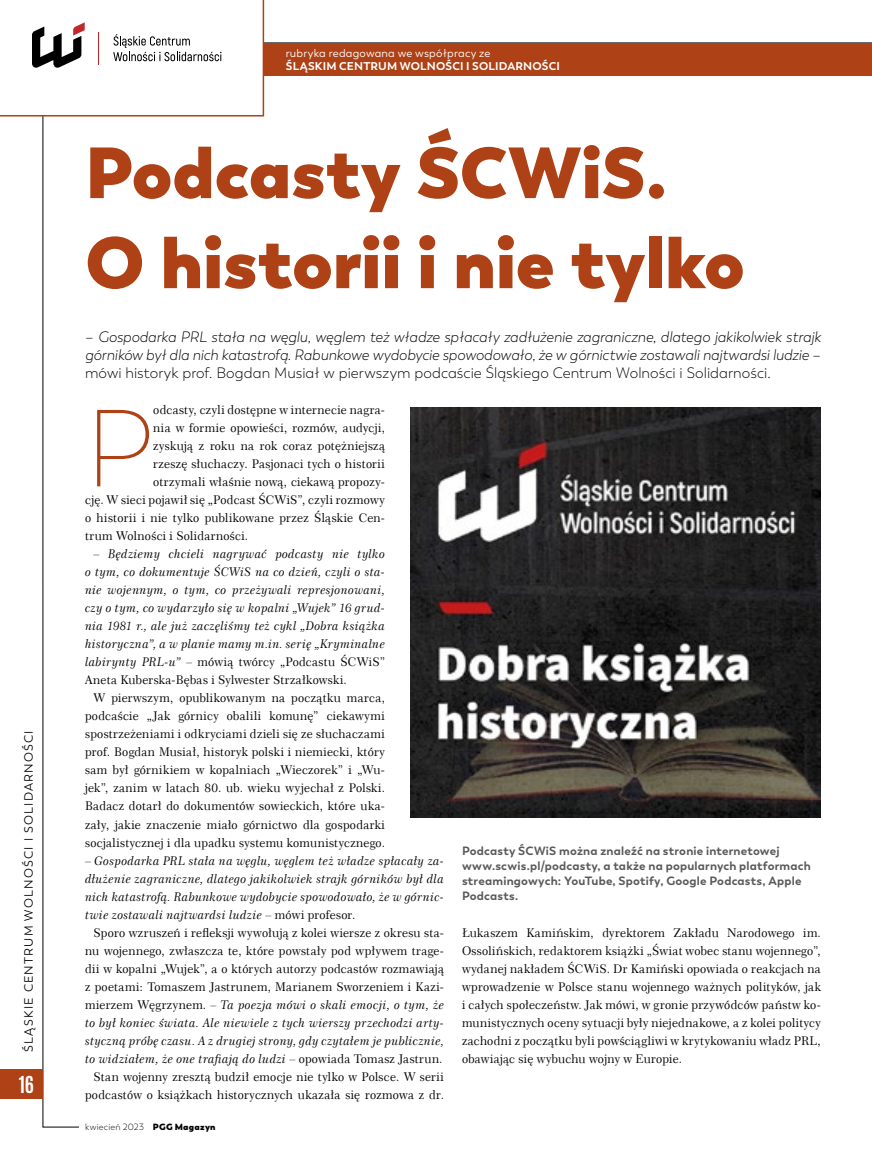
<style>
.page{position:relative;width:872px;height:1170px;background:#fff}
.page>*{position:absolute;margin:0;border:0;box-sizing:border-box;transform-origin:0 0}
.t1{font:200 108.6px "Trenda";color:#ae4216}
.t2{font:800 72px/90px "Trenda";letter-spacing:-.005em;color:#ae4216}
.t3{font:700 19.5px "Antonio";color:#fff}
.t4{font:italic 300 15px/18px "Trenda";color:#000;text-align:justify}
.t5{font:12px/18px "Century 751 EU";letter-spacing:.02em;color:#000;text-align:justify}
.t6{font:italic 12px/18px "Century 751 EU";letter-spacing:.015em;color:#000;text-align:justify}
.t7{font:700 12px/15px "Trenda";letter-spacing:.02em;color:#58595b}
.t8{font:12px "Trenda";letter-spacing:.1em;color:#000}
.t9{font:700 11.25px "Trenda";letter-spacing:.015em;color:#fff}
.t10{font:11.25px "Trenda";letter-spacing:.02em;color:#fff}
.t11{font:300 9px "Trenda";letter-spacing:.02em;color:#000}
.s1{font-style:normal}
.s2{font-style:italic}
.s3{font-weight:800}
</style>
<div class="page">
<img style="left:410px;top:407px;width:411px;height:410px">
<div style="left:0;top:1069px;width:43px;height:29px;background:#ae4216"></div>
<div style="left:43px;top:43px;width:829px;height:33px;background:#ae4216"></div>
<svg style="left:0;top:0;width:264px;height:116px"></svg>
<p class="t8" style="left:22px;top:1052px;width:323px;rotate:-90deg">ŚLĄSKIE CENTRUM WOLNOŚCI I SOLIDARNOŚCI</p>
<h3 class="t3" style="left:19px;top:1069px;width:17px">16</h3>
<p class="t10" style="left:286px;top:46px;width:206px">rubryka redagowana we współpracy ze</p>
<p class="t9" style="left:286px;top:59px;width:276px">ŚLĄSKIM CENTRUM WOLNOŚCI I SOLIDARNOŚCI</p>
<h2 class="t2" style="left:85px;top:128px;width:661px">Podcasty ŚCWiS.<br>O historii i nie tylko</h2>
<p class="t4" style="left:85px;top:328px;width:737px"><span class="s1">–</span> Gospodarka PRL stała na węglu, węglem też władze spłacały zadłużenie zagraniczne, dlatego jakikolwiek strajk górników był dla nich katastrofą. Rabunkowe wydobycie spowodowało, że w górnictwie zostawali najtwardsi ludzie <span class="s1">– mówi historyk prof. Bogdan Musiał w pierwszym podcaście Śląskiego Centrum Wolności i Solidarności.</span></p>
<h1 class="t1" style="left:85px;top:387px;width:70px">P</h1>
<p class="t5" style="left:153px;top:401px;width:233px">odcasty, czyli dostępne w internecie nagra-</p>
<p class="t5" style="left:153px;top:419px;width:233px">nia w formie opowieści, rozmów, audycji,</p>
<p class="t5" style="left:153px;top:437px;width:233px">zyskują z roku na rok coraz potężniejszą</p>
<p class="t5" style="left:153px;top:455px;width:233px">rzeszę słuchaczy. Pasjonaci tych o historii</p>
<p class="t5" style="left:153px;top:473px;width:233px">otrzymali właśnie nową, ciekawą propozy-</p>
<p class="t5" style="left:85px;top:491px;width:301px">cję. W sieci pojawił się „Podcast ŚCWiS”, czyli rozmowy</p>
<p class="t5" style="left:85px;top:509px;width:301px">o historii i nie tylko publikowane przez Śląskie Cen-</p>
<p class="t5" style="left:85px;top:527px;width:165px">trum Wolności i Solidarności.</p>
<p class="t6" style="left:85px;top:545px;width:301px;text-indent:8px"><span class="s1">–</span> Będziemy chcieli nagrywać podcasty nie tylko o tym, co dokumentuje ŚCWiS na co dzień, czyli o sta&shy;nie wojennym, o tym, co przeżywali represjonowani, czy o tym, co wydarzyło się w kopalni „Wujek” 16 grud&shy;nia 1981 r., ale już zaczęliśmy też cykl „Dobra książka historyczna”, a w planie mamy m.in. serię „Kryminalne labirynty PRL-u” <span class="s1">– mówią twórcy „Podcastu ŚCWiS” Aneta Kuberska-Bębas i Sylwester Strzałkowski.</span></p>
<p class="t5" style="left:85px;top:689px;width:301px;text-indent:9px">W pierwszym, opublikowanym na początku marca, podcaście „Jak górnicy obalili komunę” ciekawymi spostrzeżeniami i odkryciami dzieli się ze słuchaczami prof. Bogdan Musiał, historyk polski i niemiecki, który sam był górnikiem w kopalniach „Wieczorek” i „Wu&shy;jek”, zanim w latach 80. ub. wieku wyjechał z Polski.<br>Badacz dotarł do dokumentów sowieckich, które uka&shy;zały, jakie znaczenie miało górnictwo dla gospodarki socjalistycznej i dla upadku systemu komunistycznego.</p>
<p class="t6" style="left:85px;top:851px;width:360px"><span class="s1">–</span> Gospodarka PRL stała na węglu, węglem też władze spłacały za&shy;dłużenie zagraniczne, dlatego jakikolwiek strajk górników był dla nich katastrofą. Rabunkowe wydobycie spowodowało, że w górnic&shy;twie zostawali najtwardsi ludzie <span class="s1">– mówi profesor.</span></p>
<p class="t5" style="left:85px;top:923px;width:360px;text-align:right">Sporo wzruszeń i refleksji wywołują z kolei wiersze z okresu sta&shy;nu wojennego, zwłaszcza te, które powstały pod wpływem trage&shy;dii w kopalni „Wujek”, a o których autorzy podcastów rozmawiają z poetami: Tomaszem Jastrunem, Marianem Sworzeniem i Kazi&shy;mierzem Węgrzynem. – <span class="s2">Ta poezja mówi o skali emocji, o tym, że to był koniec świata. Ale niewiele z tych wierszy przechodzi arty&shy;styczną próbę czasu. A z drugiej strony, gdy czytałem je publicznie, to widziałem, że one trafiają do ludzi</span> – opowiada Tomasz Jastrun.<br>Stan wojenny zresztą budził emocje nie tylko w Polsce. W serii podcastów o książkach historycznych ukazała się rozmowa z dr.</p>
<p class="t5" style="left:462px;top:923px;width:360px">Łukaszem Kamińskim, dyrektorem Zakładu Narodowego im.<br>Ossolińskich, redaktorem książki „Świat wobec stanu wojennego”, wydanej nakładem ŚCWiS. Dr Kamiński opowiada o reakcjach na wprowadzenie w Polsce stanu wojennego ważnych polityków, jak i całych społeczeństw. Jak mówi, w gronie przywódców państw ko&shy;munistycznych oceny sytuacji były niejednakowe, a z kolei politycy zachodni z początku byli powściągliwi w krytykowaniu władz PRL, obawiając się wybuchu wojny w Europie.</p>
<p class="t7" style="left:462px;top:843px;width:350px">Podcasty ŚCWiS można znaleźć na stronie internetowej www.scwis.pl/podcasty, a także na popularnych platformach streamingowych: YouTube, Spotify, Google Podcasts, Apple Podcasts.</p>
<p class="t11" style="left:85px;top:1121px;width:132px">kwiecień 2023 <span class="s3">PGG Magazyn</span></p>
</div>
